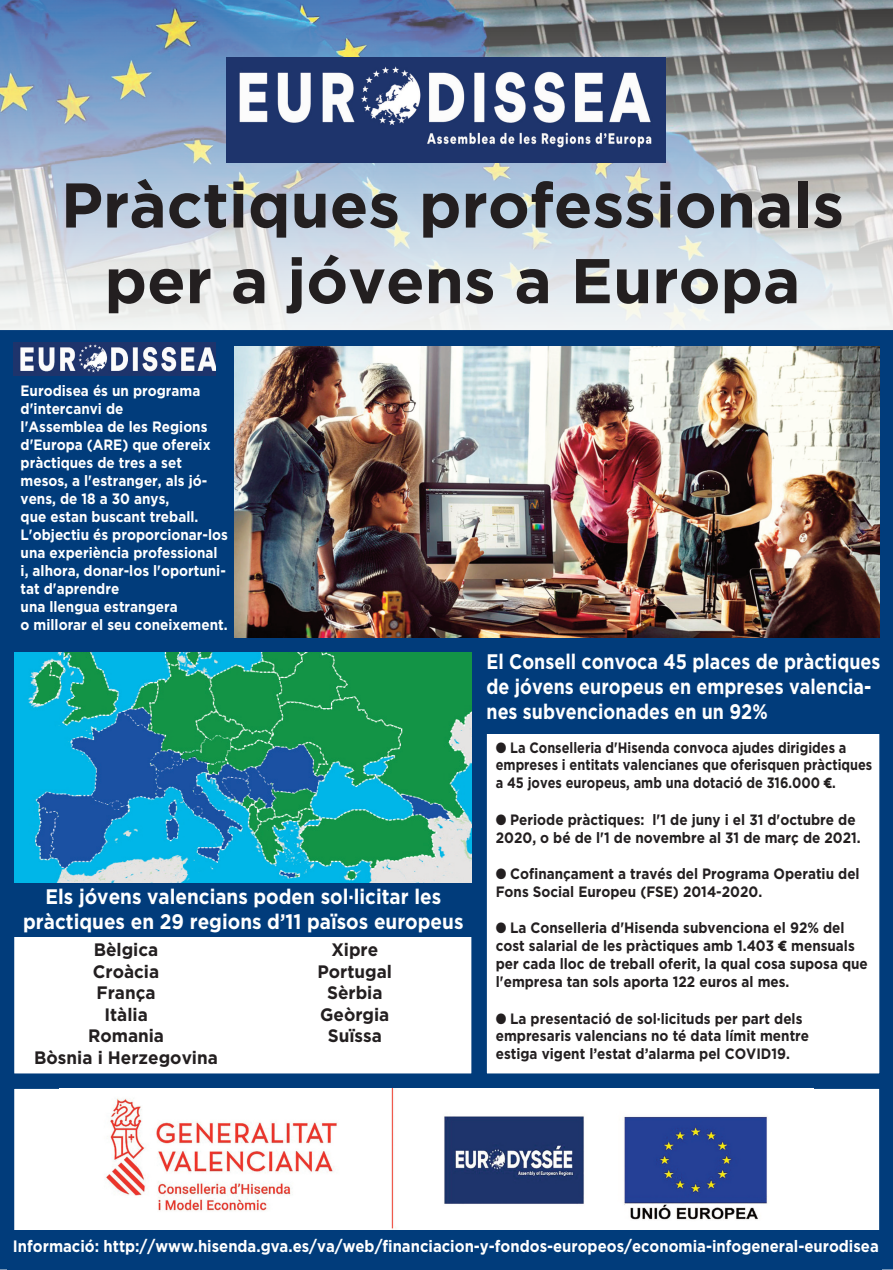
<style>
.page{position:relative;width:893px;height:1270px;background:#fff}
.page>*{position:absolute;margin:0;border:0;box-sizing:border-box;transform-origin:0 0}
.t1{font:700 63px/75.6px "Gotham";color:#231f20;text-align:center}
.t2{font:700 21px/25.2px "Gotham";color:#fff;scale:.85 1}
.t3{font:700 21px/25.2px "Gotham";color:#fff;text-align:center;scale:.9 1}
.t4{font:700 18px/21.6px "Gotham";color:#231f20;text-align:center;scale:.95 1}
.t5{font:700 16.5px "Gotham";color:#fff;scale:.9 1}
.t6{font:700 15px/18px "Gotham";color:#231f20;scale:.9 1}
.t7{font:700 15px/18px "Gotham";color:#fff;scale:.9 1}
.t8{font:700 15px/17.9px "Gotham";color:#231f20;scale:.85 1}
.s1{font-family:"Mosk Ultra Bold 900";font-weight:400}
</style>
<div class="page">
<img style="left:0;top:0;width:892px;height:330px">
<img style="left:226px;top:58px;width:439px;height:104px">
<div style="left:0;top:330px;width:892px;height:307px;background:#013c7b"></div>
<div style="left:0;top:637px;width:486px;height:451px;border:15px solid #013c7b"></div>
<svg style="left:471px;top:637px;width:421px;height:436px"></svg>
<svg style="left:0;top:1073px;width:892px;height:196px"></svg>
<div style="left:12px;top:339px;width:872px;height:313px;background:#013c7b"></div>
<div style="left:7px;top:882px;width:470px;height:54px;background:#013c7b"></div>
<div style="left:484px;top:652px;width:395px;height:81px;background:#013c7b"></div>
<div style="left:48px;top:1088px;width:795px;height:157px;background:#fff"></div>
<img style="left:106px;top:1088px;width:662px;height:141px">
<img style="left:13px;top:342px;width:203px;height:33px">
<img style="left:234px;top:346px;width:645px;height:291px">
<img style="left:14px;top:652px;width:457px;height:230px">
<div style="left:7px;top:1229px;width:874px;height:40px;background:#013c7b"></div>
<h1 class="t1" style="left:61px;top:166px;width:784px">Pràctiques professionals per a jóvens a Europa</h1>
<p class="t7" style="left:21px;top:381px;width:232px">Eurodisea és un programa d'intercanvi de<br>l'Assemblea de les Regions d'Europa (ARE) que ofereix pràctiques de tres a set mesos, a l'estranger, als jó&shy;vens, de 18 a 30 anys,<br>que estan buscant treball.<br>L'objectiu és proporcionar-los una experiència professional i, alhora, donar-los l'oportuni&shy;tat d'aprendre<br>una llengua estrangera<br>o millorar el seu coneixement.</p>
<h2 class="t3" style="left:23px;top:883px;width:490px">Els jóvens valencians poden sol·licitar les pràctiques en 29 regions d’11 països europeus</h2>
<p class="t4" style="left:34px;top:938px;width:195px">Bèlgica<br>Croàcia<br>França<br>Itàlia<br>Romania<br>Bòsnia i Herzegovina</p>
<p class="t4" style="left:317px;top:938px;width:80px">Xipre<br>Portugal<br>Sèrbia<br>Geòrgia<br>Suïssa</p>
<h2 class="t2" style="left:486px;top:648px;width:465px">El Consell convoca 45 places de pràctiques de jóvens europeus en empreses valencia&shy;nes subvencionades en un 92%</h2>
<p class="t8" style="left:495px;top:738px;width:444px">● La Conselleria d'Hisenda convoca ajudes dirigides a empreses i entitats valencianes que oferisquen pràctiques a 45 joves europeus, amb una dotació de 316.000 <span class="s1">€</span>.</p>
<p class="t6" style="left:495px;top:810px;width:407px;line-height:17.5px">● Periode pràctiques: l'1 de juny i el 31 d'octubre de<br>2020, o bé de l'1 de novembre al 31 de març de 2021.</p>
<p class="t6" style="left:495px;top:864px;width:406px;line-height:17.5px">● Cofinançament a través del Programa Operatiu del<br>Fons Social Europeu (FSE) 2014-2020.</p>
<p class="t6" style="left:495px;top:918px;width:415px">● La Conselleria d'Hisenda subvenciona el 92% del cost salarial de les pràctiques amb 1.403 <span class="s1">€</span> mensuals per cada lloc de treball oferit, la qual cosa suposa que l'empresa tan sols aporta 122 euros al mes.</p>
<p class="t6" style="left:495px;top:1008px;width:349px">● La presentació de sol·licituds per part dels empresaris valencians no té data límit mentre estiga vigent l’estat d’alarma pel COVID19.</p>
<p class="t5" style="left:13px;top:1236px;width:963px">Informació: http://www.hisenda.gva.es/va/web/financiacion-y-fondos-europeos/economia-infogeneral-eurodisea</p>
</div>
